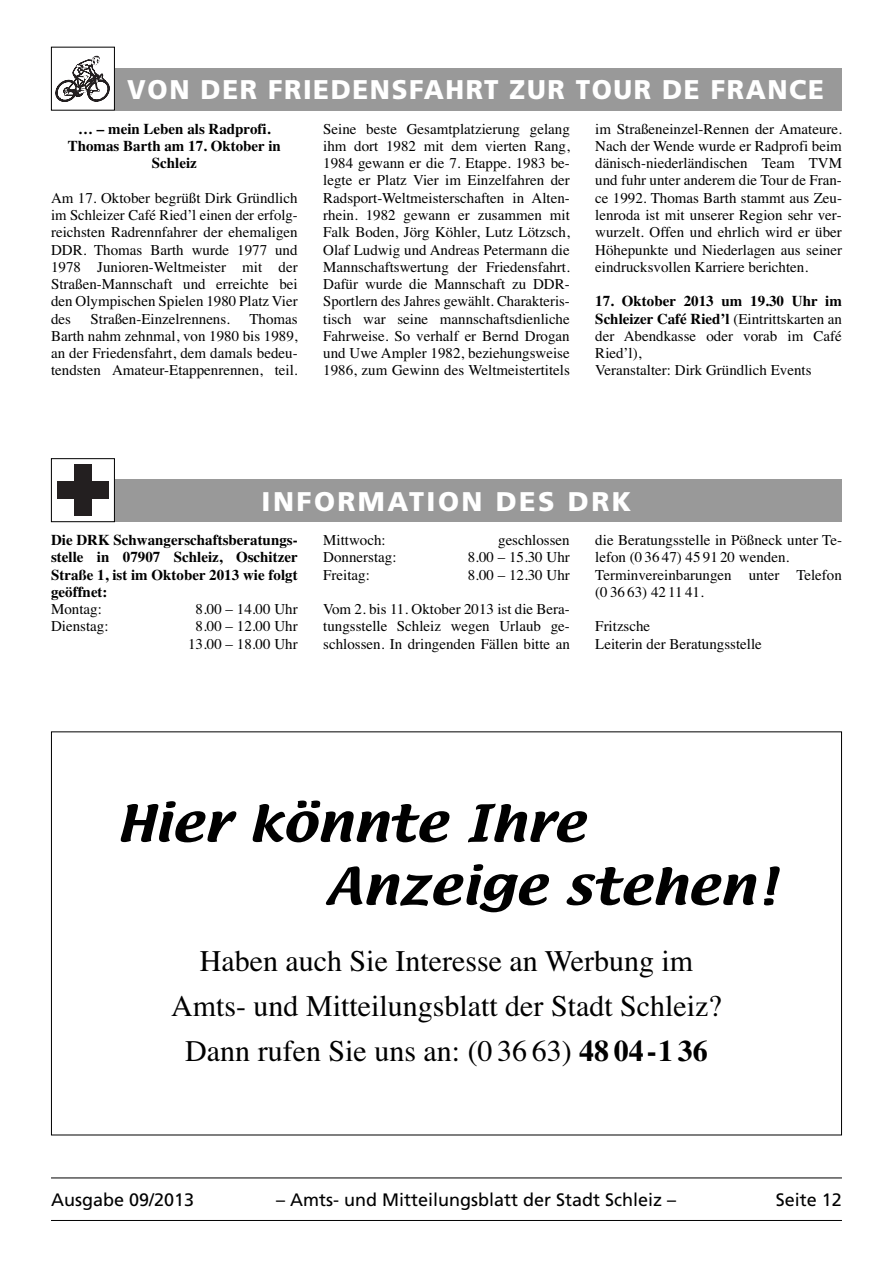
<style>
.page{position:relative;width:893px;height:1263px;background:#fff}
.page>*{position:absolute;margin:0;border:0;box-sizing:border-box;transform-origin:0 0}
.t1{font:45px/63px "Textile";color:#000;scale:1.2 1}
.t2{font:30px/45px "Times";color:#000;text-align:center}
.t3{font:900 27px "Frutiger";letter-spacing:.06em;color:#fff;scale:.96 1}
.t4{font:900 27px "Frutiger";letter-spacing:.09em;color:#fff}
.t5{font:18px "Frutiger";color:#000}
.t6{font:15px/17.2px "Times";color:#000;text-align:justify}
.t7{font:700 15px/17.2px "Times";color:#000;text-align:justify}
.s1{font-weight:700}
</style>
<div class="page">
<hr style="left:51px;top:1177px;width:791px;height:1px;background:#000">
<hr style="left:51px;top:1220px;width:791px;height:1px;background:#000">
<div style="left:51px;top:479px;width:791px;height:43px;background:#999"></div>
<div style="left:51px;top:459px;width:63px;height:63px;background:#fff"></div>
<div style="left:74px;top:465px;width:17px;height:51px;background:#231f20"></div>
<div style="left:57px;top:482px;width:51px;height:17px;background:#231f20"></div>
<div style="left:51px;top:458px;width:64px;height:64px;border:1px solid #000"></div>
<div style="left:51px;top:68px;width:791px;height:43px;background:#999"></div>
<div style="left:51px;top:47px;width:63px;height:63px;background:#fff"></div>
<svg style="left:55px;top:55px;width:55px;height:47px"></svg>
<div style="left:51px;top:47px;width:64px;height:64px;border:1px solid #000"></div>
<h3 class="t3" style="left:127px;top:79px;width:727px">VON DER FRIEDENSFAHRT ZUR TOUR DE FRANCE</h3>
<p class="t7" style="left:68px;top:121px;width:215px;text-align:center">… – mein Leben als Radprofi.<br>Thomas Barth am 17. Oktober in<br>Schleiz</p>
<p class="t6" style="left:51px;top:190px;width:248px">Am 17. Oktober begrüßt Dirk Gründlich im Schleizer Café Ried’l einen der erfolg - reichsten Radrennfahrer der ehemaligen DDR. Thomas Barth wurde 1977 und 1978 Junioren-Weltmeister mit der Straßen-Mannschaft und erreichte bei den Olympischen Spielen 1980 Platz Vier des</p>
<p class="t6" style="left:91px;top:311px;width:141px">Straßen-Einzelrennens.</p>
<p class="t6" style="left:51px;top:311px;width:248px;text-indent:198px">Thomas Barth nahm zehnmal, von 1980 bis 1989, an der Friedensfahrt, dem damals bedeu&shy;tendsten Amateur-Etappenrennen, teil.</p>
<p class="t6" style="left:323px;top:121px;width:248px">Seine beste Gesamtplatzierung gelang ihm dort 1982 mit dem vierten Rang, 1984 gewann er die 7. Etappe. 1983 be&shy;legte er Platz Vier im Einzelfahren der Radsport-Weltmeisterschaften in Alten - rhein. 1982 gewann er zusammen mit Falk Boden, Jörg Köhler, Lutz Lötzsch, Olaf Ludwig und Andreas Petermann die Mannschaftswertung der Friedensfahrt.<br>Dafür wurde die Mannschaft zu DDR-Sportlern des Jahres gewählt. Charakteris&shy;tisch war seine mannschaftsdienliche Fahrweise. So verhalf er Bernd Drogan und Uwe Ampler 1982, beziehungsweise 1986, zum Gewinn des Weltmeistertitels</p>
<p class="t6" style="left:595px;top:121px;width:248px">im Straßeneinzel-Rennen der Amateure.<br>Nach der Wende wurde er Radprofi beim dänisch-niederländischen Team TVM und fuhr unter anderem die Tour de Fran&shy;ce 1992. Thomas Barth stammt aus Zeu&shy;lenroda ist mit unserer Region sehr ver&shy;wurzelt. Offen und ehrlich wird er über Höhepunkte und Niederlagen aus seiner eindrucksvollen Karriere berichten.</p>
<p class="t6" style="left:595px;top:294px;width:248px;text-align:left"><span class="s1">17. Oktober 2013 um 19.30 Uhr im<br>Schleizer Café Ried’l</span> (Eintrittskarten an der Abendkasse oder vorab im Café<br>Ried’l),<br>Veranstalter: Dirk Gründlich Events</p>
<h3 class="t4" style="left:262px;top:490px;width:371px">INFORMATION DES DRK</h3>
<p class="t7" style="left:51px;top:533px;width:248px">Die DRK Schwangerschafts beratungs - stelle in 07907 Schleiz, Oschit zer Straße 1, ist im Oktober 2013 wie folgt geöffnet:</p>
<p class="t6" style="left:51px;top:602px;width:52px">Montag:</p>
<p class="t6" style="left:196px;top:602px;width:104px">8.00 – 14.00 Uhr</p>
<p class="t6" style="left:51px;top:619px;width:59px">Dienstag:</p>
<p class="t6" style="left:188px;top:619px;width:111px;text-align:center">8.00 – 12.00 Uhr<br>13.00 – 18.00 Uhr</p>
<p class="t6" style="left:323px;top:533px;width:64px">Mittwoch:</p>
<p class="t6" style="left:498px;top:533px;width:73px">geschlossen</p>
<p class="t6" style="left:323px;top:550px;width:75px">Donnerstag:</p>
<p class="t6" style="left:468px;top:550px;width:104px">8.00 – 15.30 Uhr</p>
<p class="t6" style="left:323px;top:567px;width:48px">Freitag:</p>
<p class="t6" style="left:468px;top:567px;width:104px">8.00 – 12.30 Uhr</p>
<p class="t6" style="left:323px;top:602px;width:248px">Vom 2. bis 11. Oktober 2013 ist die Bera&shy;tungsstelle Schleiz wegen Urlaub ge&shy;schlossen. In dringenden Fällen bitte an</p>
<p class="t6" style="left:595px;top:533px;width:248px;text-align:left">die Beratungsstelle in Pößneck unter Te&shy;lefon (0 36 47) 45 91 20 wenden.<br>Terminvereinbarungen unter Telefon (0 36 63) 42 11 41.</p>
<p class="t6" style="left:595px;top:619px;width:168px">Fritzsche<br>Leiterin der Beratungsstelle</p>
<h1 class="t1" style="left:326px;top:795px;width:377px;text-indent:-209px">Hier könnte Ihre<br>Anzeige stehen!</h1>
<h2 class="t2" style="left:171px;top:941px;width:552px">Haben auch Sie Interesse an Werbung im<br>Amts- und Mitteilungsblatt der Stadt Schleiz?<br>Dann rufen Sie uns an: (0 36 63) <span class="s1">48 04-1 36</span></h2>
<p class="t5" style="left:51px;top:1193px;width:145px">Ausgabe 09/2013</p>
<p class="t5" style="left:276px;top:1193px;width:401px">– Amts- und Mitteilungsblatt der Stadt Schleiz –</p>
<p class="t5" style="left:776px;top:1193px;width:68px">Seite 12</p>
</div>
